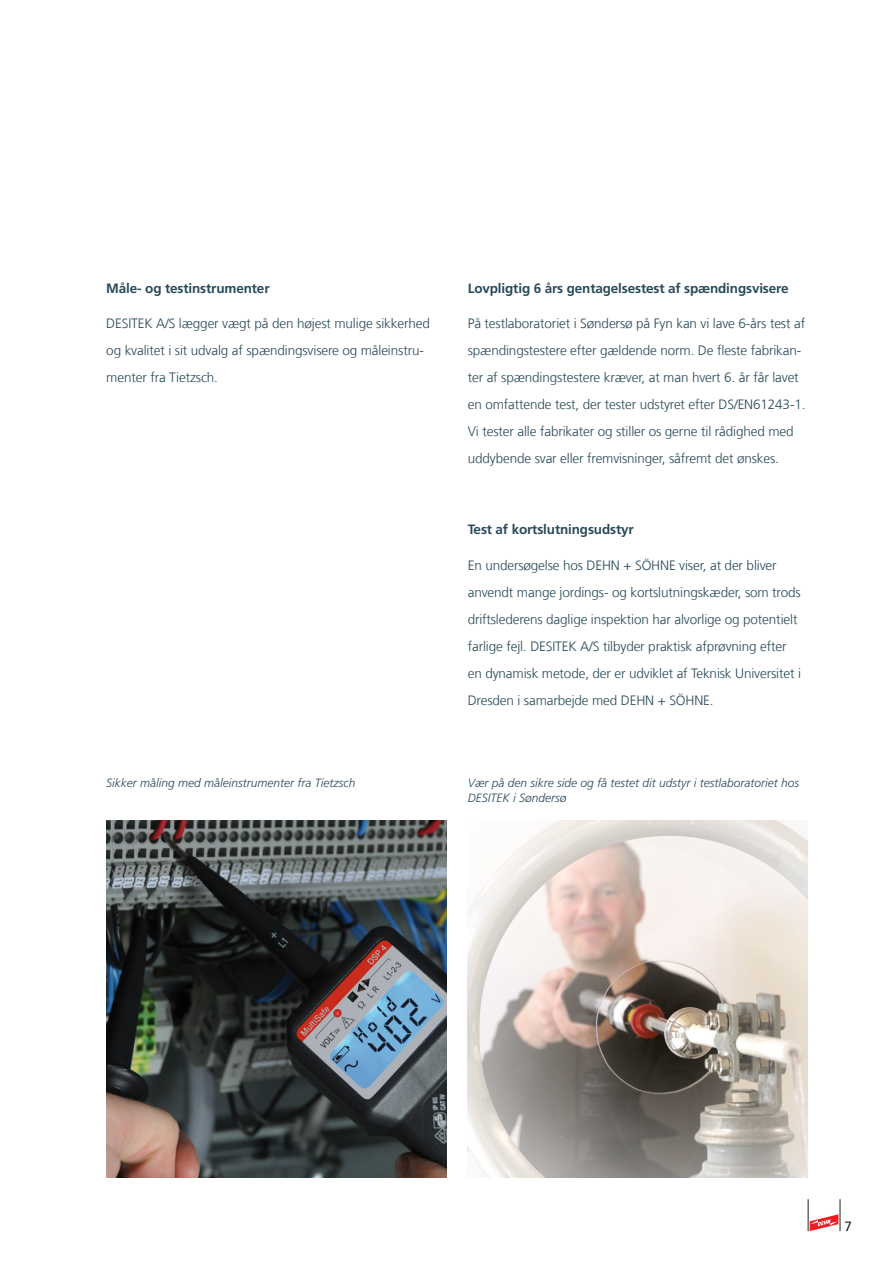
<style>
.page{position:relative;width:893px;height:1263px;background:#fff}
.page>*{position:absolute;margin:0;border:0;box-sizing:border-box;transform-origin:0 0}
.Copy_45_9pt_antrazit{font:300 13.5px/27px "Frutiger LT Com";letter-spacing:-.01em;color:#294a59}
.Headline_65_Bold_9pt{font:700 13.5px "Frutiger LT Com";letter-spacing:-.01em;color:#294a59}
.t1{font:13.5px "Frutiger";color:#231f20}
.Copy_45_8pt_Tabellen{font:italic 300 12px/14.4px "Frutiger";color:#294a59}
</style>
<div class="page">
<img style="left:106px;top:821px;width:340px;height:357px">
<img style="left:468px;top:821px;width:340px;height:357px">
<svg style="left:810px;top:1214px;width:28px;height:17px"></svg>
<hr style="left:808px;top:1199px;width:1px;height:32px;background:#231f20">
<hr style="left:840px;top:1199px;width:1px;height:32px;background:#231f20">
<p class="Headline_65_Bold_9pt" style="left:106px;top:280px;width:165px">Måle- og testinstrumenter</p>
<p class="Copy_45_9pt_antrazit" style="left:106px;top:310px;width:325px">DESITEK A/S lægger vægt på den højest mulige sikkerhed og kvalitet i sit udvalg af spændingsvisere og måleinstru&shy;menter fra Tietzsch.</p>
<p class="Copy_45_8pt_Tabellen" style="left:106px;top:776px;width:251px">Sikker måling med måleinstrumenter fra Tietzsch</p>
<p class="Headline_65_Bold_9pt" style="left:468px;top:280px;width:322px">Lovpligtig 6 års gentagelsestest af spændingsvisere</p>
<p class="Copy_45_9pt_antrazit" style="left:468px;top:310px;width:339px">På testlaboratoriet i Søndersø på Fyn kan vi lave 6-års test af spændingstestere efter gældende norm. De fleste fabrikan&shy;ter af spændingstestere kræver, at man hvert 6. år får lavet en omfattende test, der tester udstyret efter DS/EN61243-1.<br>Vi tester alle fabrikater og stiller os gerne til rådighed med uddybende svar eller fremvisninger, såfremt det ønskes.</p>
<p class="Headline_65_Bold_9pt" style="left:468px;top:522px;width:168px">Test af kortslutningsudstyr</p>
<p class="Copy_45_9pt_antrazit" style="left:468px;top:552px;width:335px">En undersøgelse hos DEHN + SÖHNE viser, at der bliver anvendt mange jordings- og kortslutningskæder, som trods driftslederens daglige inspektion har alvorlige og potentielt farlige fejl. DESITEK A/S tilbyder praktisk afprøvning efter en dynamisk metode, der er udviklet af Teknisk Universitet i Dresden i samarbejde med DEHN + SÖHNE.</p>
<p class="Copy_45_8pt_Tabellen" style="left:468px;top:776px;width:333px">Vær på den sikre side og få testet dit udstyr i testlaboratoriet hos<br>DESITEK i Søndersø</p>
<p class="t1" style="left:844px;top:1218px;width:9px">7</p>
</div>
